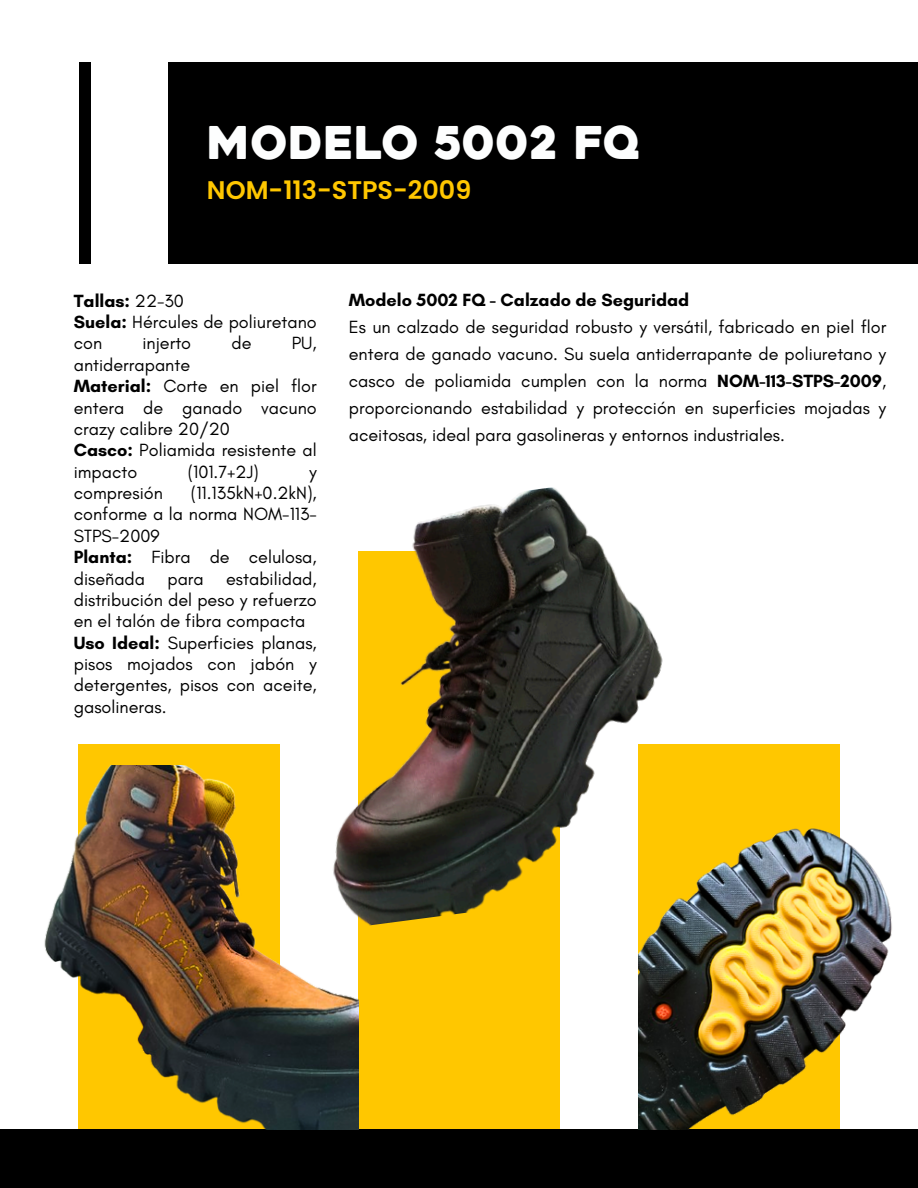
<style>
.page{position:relative;width:918px;height:1188px;background:#fff}
.page>*{position:absolute;margin:0;border:0;box-sizing:border-box;transform-origin:0 0}
.t1{font:45px "Heavitas";color:#fdfefe}
.t2{font:600 25.5px "Poppins";color:#ffc700}
.t3{font:18px/21.3px "Glacial Indifference";color:#000;text-align:justify}
.t4{font:700 18px "Glacial Indifference";color:#000}
.s1{font-weight:400}
.s2{font-weight:700}
</style>
<div class="page">
<div style="left:168px;top:62px;width:750px;height:201px;background:#000"></div>
<div style="left:358px;top:551px;width:201px;height:583px;background:#ffc700"></div>
<div style="left:78px;top:744px;width:202px;height:389px;background:#ffc700"></div>
<div style="left:80px;top:62px;width:11px;height:201px;background:#000"></div>
<div style="left:0;top:1130px;width:918px;height:58px;background:#000"></div>
<img style="left:638px;top:757px;width:280px;height:373px">
<img style="left:44px;top:766px;width:315px;height:363px">
<img style="left:214px;top:487px;width:589px;height:452px">
<p class="t1" style="left:207px;top:125px;width:435px">MODELO 5002 FQ</p>
<p class="t2" style="left:207px;top:172px;width:266px">NOM-113-STPS-2009</p>
<p class="t4" style="left:74px;top:290px;width:112px">Tallas: <span class="s1">22-30</span></p>
<p class="t3" style="left:74px;top:311px;width:244px"><span class="s2">Suela:</span> Hércules de poliuretano con</p>
<p class="t3" style="left:142px;top:333px;width:50px">injerto</p>
<p class="t3" style="left:231px;top:333px;width:22px">de</p>
<p class="t3" style="left:292px;top:333px;width:26px">PU,</p>
<p class="t3" style="left:74px;top:354px;width:118px">antiderrapante</p>
<p class="t3" style="left:74px;top:375px;width:244px"><span class="s2">Material:</span> Corte en piel flor entera de ganado vacuno crazy calibre 20/20</p>
<p class="t3" style="left:74px;top:439px;width:244px"><span class="s2">Casco:</span> Poliamida resistente al impacto</p>
<p class="t3" style="left:188px;top:461px;width:73px">(101.7+2J)</p>
<p class="t3" style="left:309px;top:461px;width:9px">y</p>
<p class="t3" style="left:74px;top:482px;width:244px;text-indent:117px">(11.135kN+0.2kN), conforme a la norma NOM-113- STPS-2009</p>
<p class="t3" style="left:74px;top:546px;width:244px"><span class="s2">Planta:</span> Fibra de celulosa, diseñada para estabilidad, distribución del peso y refuerzo en el talón de fibra compacta</p>
<p class="t3" style="left:74px;top:632px;width:244px"><span class="s2">Uso Ideal:</span> Superficies planas, pisos mojados con jabón y detergentes, pisos con aceite, gasolineras.</p>
<p class="t3" style="left:74px;top:482px;width:91px">compresión</p>
<p class="t4" style="left:349px;top:289px;width:342px">Modelo 5002 FQ - Calzado de Seguridad</p>
<p class="t3" style="left:349px;top:313px;width:539px;line-height:27px">Es un calzado de seguridad robusto y versátil, fabricado en piel flor entera de ganado vacuno. Su suela antiderrapante de poliuretano y casco de poliamida cumplen con la norma <span class="s2">NOM-113-STPS-2009</span>, proporcionando estabilidad y protección en superficies mojadas y aceitosas, ideal para gasolineras y entornos industriales.</p>
</div>
